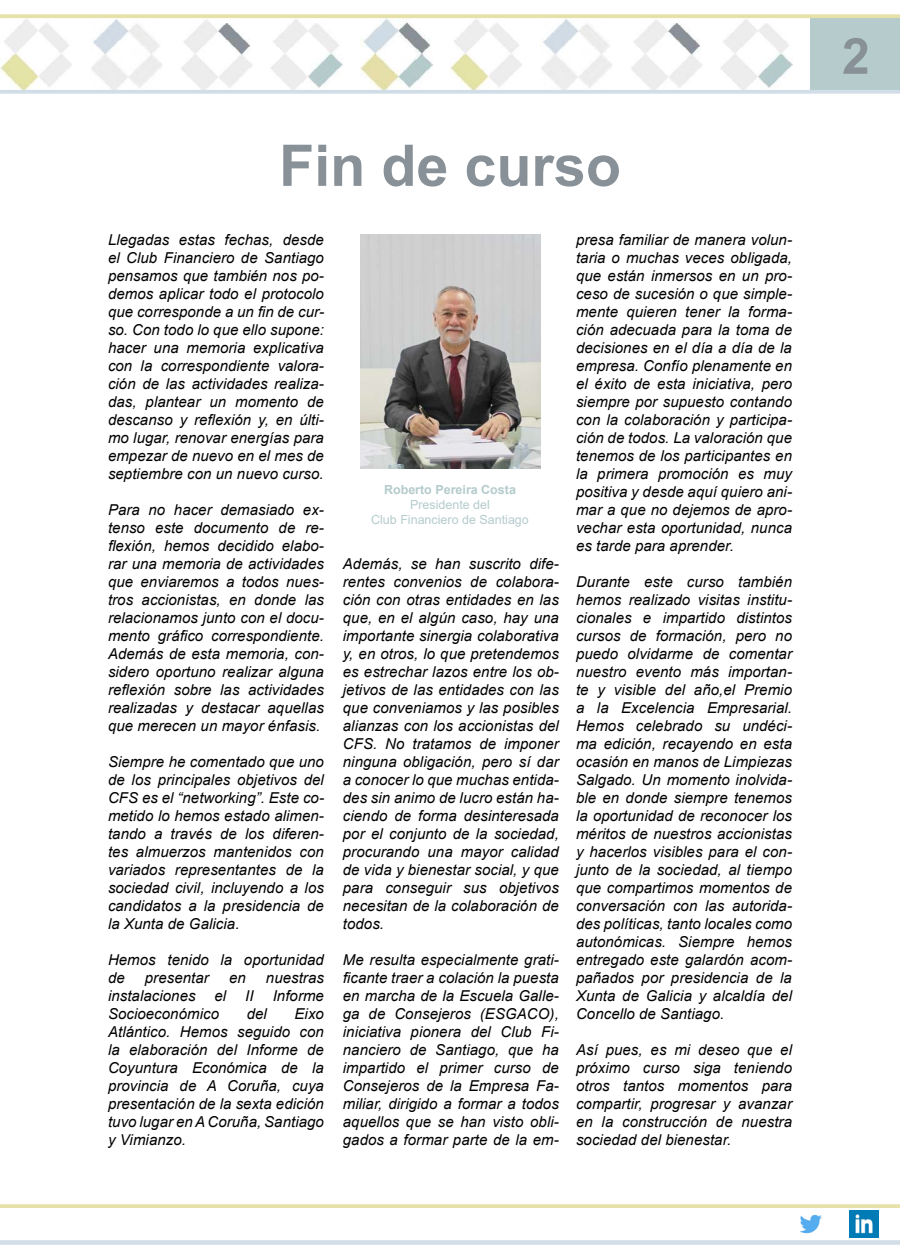
<style>
.page{position:relative;width:900px;height:1260px;background:#fff}
.page>*{position:absolute;margin:0;border:0;box-sizing:border-box;transform-origin:0 0}
.t1{font:700 57.5px "Arial";color:#899198}
.t2{font:700 50px "Arial";color:#899198}
.t3{font:italic 15px/18px "Arial";letter-spacing:.005em;color:#000;text-align:justify}
.t4{font:12.5px/15px "Arial";color:#b5cbcc;text-align:center}
.t5{font:700 12.5px "Arial";color:#b5cbcc}
</style>
<div class="page">
<img style="left:0;top:18px;width:72px;height:72px">
<img style="left:450px;top:18px;width:72px;height:72px">
<img style="left:91px;top:18px;width:71px;height:72px">
<img style="left:541px;top:18px;width:71px;height:72px">
<img style="left:181px;top:18px;width:71px;height:72px">
<img style="left:631px;top:18px;width:71px;height:72px">
<img style="left:270px;top:18px;width:72px;height:72px">
<img style="left:720px;top:18px;width:72px;height:72px">
<img style="left:360px;top:18px;width:72px;height:72px">
<div style="left:810px;top:18px;width:90px;height:72px;background:#b5cbcc"></div>
<svg style="left:0;top:90px;width:900px;height:4px;background:#d4dfe9"></svg>
<svg style="left:0;top:14px;width:900px;height:4px;background:#e8e2b0"></svg>
<hr style="left:0;top:1240px;width:900px;height:4px;background:#dbe4ec">
<svg style="left:0;top:1204px;width:900px;height:4px;background:#e7e1ae"></svg>
<img style="left:849px;top:1210px;width:30px;height:28px">
<img style="left:799px;top:1214px;width:23px;height:20px">
<hr style="left:0;top:1241px;width:900px;height:4px;background:#d1dde7">
<img style="left:360px;top:234px;width:180px;height:234px">
<h1 class="t1" style="left:279px;top:125px;width:343px">Fin de curso</h1>
<p class="t3" style="left:108px;top:231px;width:217px">Llegadas estas fechas, desde el Club Financiero de Santiago pensamos que también nos po&shy;demos aplicar todo el protocolo que corresponde a un fin de cur&shy;so. Con todo lo que ello supone: hacer una memoria explicativa con la correspondiente valora&shy;ción de las actividades realiza&shy;das, plantear un momento de descanso y reflexión y, en últi&shy;mo lugar, renovar energías para empezar de nuevo en el mes de septiembre con un nuevo curso.</p>
<p class="t3" style="left:108px;top:501px;width:217px">Para no hacer demasiado ex&shy;tenso este documento de re&shy;flexión, hemos decidido elabo&shy;rar una memoria de actividades que enviaremos a todos nues&shy;tros accionistas, en donde las relacionamos junto con el docu&shy;mento gráfico correspondiente.<br>Además de esta memoria, con&shy;sidero oportuno realizar alguna reflexión sobre las actividades realizadas y destacar aquellas que merecen un mayor énfasis.</p>
<p class="t3" style="left:108px;top:753px;width:217px">Siempre he comentado que uno de los principales objetivos del CFS es el “networking”. Este co&shy;metido lo hemos estado alimen&shy;tando a través de los diferen&shy;tes almuerzos mantenidos con variados representantes de la sociedad civil, incluyendo a los candidatos a la presidencia de la Xunta de Galicia.</p>
<p class="t3" style="left:108px;top:951px;width:217px">Hemos tenido la oportunidad de</p>
<p class="t3" style="left:145px;top:969px;width:65px">presentar</p>
<p class="t3" style="left:229px;top:969px;width:18px">en</p>
<p class="t3" style="left:266px;top:969px;width:60px">nuestras</p>
<p class="t3" style="left:108px;top:987px;width:89px">instalaciones</p>
<p class="t3" style="left:215px;top:987px;width:13px">el</p>
<p class="t3" style="left:245px;top:987px;width:10px">II</p>
<p class="t3" style="left:273px;top:987px;width:53px">Informe</p>
<p class="t3" style="left:108px;top:1005px;width:113px">Socioeconómico</p>
<p class="t3" style="left:247px;top:1005px;width:22px">del</p>
<p class="t3" style="left:108px;top:1005px;width:217px;text-indent:187px">Eixo Atlántico. Hemos seguido con la elaboración del Informe de Coyuntura Económica de la provincia de A Coruña, cuya presentación de la sexta edición tuvo lugar en A Coruña, Santiago y Vimianzo.</p>
<p class="t5" style="left:384px;top:480px;width:133px">Roberto Pereira Costa</p>
<p class="t4" style="left:371px;top:497px;width:159px">Presidente del<br>Club Financiero de Santiago</p>
<p class="t3" style="left:343px;top:555px;width:218px">Además, se han suscrito dife&shy;rentes convenios de colabora&shy;ción con otras entidades en las que, en el algún caso, hay una importante sinergia colaborativa y, en otros, lo que pretendemos es estrechar lazos entre los ob&shy;jetivos de las entidades con las que conveniamos y las posibles alianzas con los accionistas del CFS. No tratamos de imponer ninguna obligación, pero sí dar a conocer lo que muchas entida&shy;des sin animo de lucro están ha&shy;ciendo de forma desinteresada por el conjunto de la sociedad, procurando una mayor calidad de vida y bienestar social, y que para conseguir sus objetivos necesitan de la colaboración de todos.</p>
<p class="t3" style="left:343px;top:951px;width:218px">Me resulta especialmente grati&shy;ficante traer a colación la puesta en marcha de la Escuela Galle&shy;ga de Consejeros (ESGACO), iniciativa pionera del Club Fi&shy;nanciero de Santiago, que ha impartido el primer curso de Consejeros de la Empresa Fa&shy;miliar, dirigido a formar a todos aquellos que se han visto obli&shy;gados a formar parte de la em-</p>
<p class="t3" style="left:576px;top:231px;width:217px">presa familiar de manera volun&shy;taria o muchas veces obligada, que están inmersos en un pro&shy;ceso de sucesión o que simple&shy;mente quieren tener la forma&shy;ción adecuada para la toma de decisiones en el día a día de la empresa. Confío plenamente en el éxito de esta iniciativa, pero siempre por supuesto contando con la colaboración y participa&shy;ción de todos. La valoración que tenemos de los participantes en la primera promoción es muy positiva y desde aquí quiero ani&shy;mar a que no dejemos de apro&shy;vechar esta oportunidad, nunca es tarde para aprender.</p>
<p class="t3" style="left:576px;top:573px;width:218px">Durante este curso también hemos realizado visitas institu&shy;cionales e impartido distintos cursos de formación, pero no puedo olvidarme de comentar nuestro evento más importan&shy;te y visible del año,el Premio a la Excelencia Empresarial.<br>Hemos celebrado su undéci&shy;ma edición, recayendo en esta ocasión en manos de Limpiezas Salgado. Un momento inolvida&shy;ble en donde siempre tenemos la oportunidad de reconocer los méritos de nuestros accionistas y hacerlos visibles para el con&shy;junto de la sociedad, al tiempo que compartimos momentos de conversación con las autorida&shy;des políticas, tanto locales como autonómicas. Siempre hemos entregado este galardón acom&shy;pañados por presidencia de la Xunta de Galicia y alcaldía del Concello de Santiago.</p>
<p class="t3" style="left:576px;top:1041px;width:217px">Así pues, es mi deseo que el próximo curso siga teniendo otros tantos momentos para compartir, progresar y avanzar en la construcción de nuestra sociedad del bienestar.</p>
<h2 class="t2" style="left:842px;top:21px;width:29px">2</h2>
</div>
